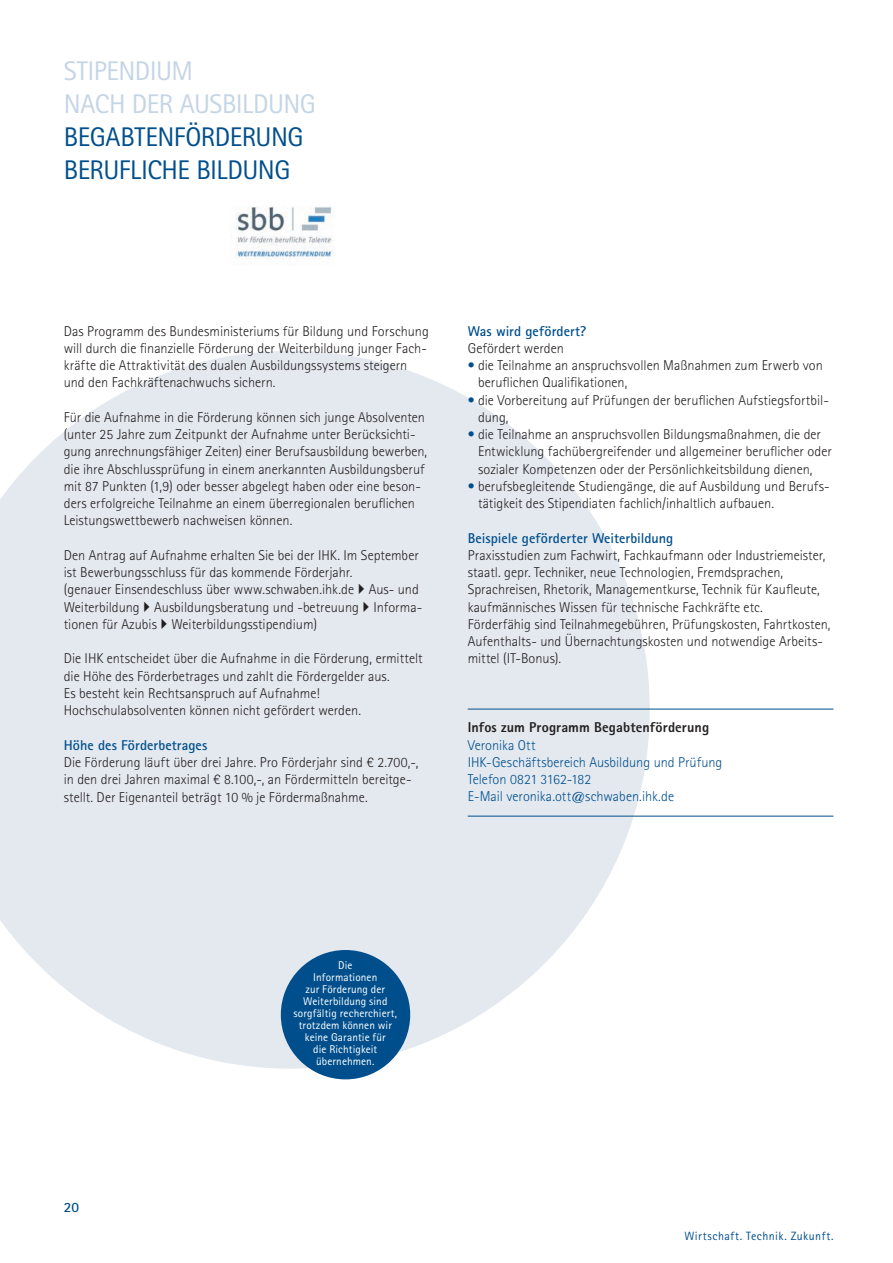
<style>
.page{position:relative;width:893px;height:1263px;background:#fff}
.page>*{position:absolute;margin:0;border:0;box-sizing:border-box;transform-origin:0 0}
.Head{font:27px/33px "Agfa Rotis Sans Serif";letter-spacing:-.02em;color:#004f8c}
.Copytext{font:300 14.25px/17.2px "Agfa Rotis Sans Serif";color:#231f20}
.Copytext-2{font:300 14.25px "Agfa Rotis Sans Serif";color:#004f8c}
.Copytext-3{font:700 14.25px "Agfa Rotis Sans Serif";letter-spacing:.005em;color:#004f8c}
.Copytext-4{font:800 14.25px "Agfa Rotis Sans Serif";letter-spacing:.005em;color:#231f20}
.t1{font:12px "Agfa Rotis Sans Serif";letter-spacing:.04em;color:#004f8c}
.t2{font:11.25px/12px "Agfa Rotis Sans Serif";letter-spacing:.01em;color:#fff;text-align:center}
.s1{color:#c5d5e5}
.s2{color:#004f8c}
</style>
<div class="page">
<svg style="left:0;top:351px;width:650px;height:718px;fill:#e4e9f0"></svg>
<hr style="left:468px;top:709px;width:365px;height:1px;background:#004f8c">
<hr style="left:468px;top:816px;width:365px;height:1px;background:#004f8c">
<img style="left:236px;top:206px;width:99px;height:54px">
<div style="left:281px;top:950px;width:129px;height:129px;background:#004f8c;border-radius:50%"></div>
<svg style="left:359px;top:584px;width:5px;height:10px"></svg>
<svg style="left:144px;top:601px;width:6px;height:11px"></svg>
<svg style="left:364px;top:601px;width:5px;height:11px"></svg>
<svg style="left:162px;top:618px;width:5px;height:11px"></svg>
<p class="Head" style="left:64px;top:54px;width:254px"><span class="s1">STIPENDIUM<br>NACH DER AUSBILDUNG<br></span>BEGABTENFÖRDERUNG<br>BERUFLICHE BILDUNG</p>
<p class="Copytext" style="left:64px;top:322px;width:367px">Das Programm des Bundesministeriums für Bildung und Forschung will durch die finanzielle Förderung der Weiterbildung junger Fach&shy;kräfte die Attraktivität des dualen Ausbildungssystems steigern und den Fachkräftenachwuchs sichern.</p>
<p class="Copytext" style="left:64px;top:408px;width:365px">Für die Aufnahme in die Förderung können sich junge Absolventen (unter 25 Jahre zum Zeitpunkt der Aufnahme unter Berücksichti&shy;gung anrechnungsfähiger Zeiten) einer Berufsausbildung bewerben, die ihre Abschlussprüfung in einem anerkannten Ausbildungsberuf mit 87 Punkten (1,9) oder besser abgelegt haben oder eine beson&shy;ders erfolgreiche Teilnahme an einem überregionalen beruflichen Leistungswettbewerb nachweisen können.</p>
<p class="Copytext" style="left:64px;top:546px;width:360px">Den Antrag auf Aufnahme erhalten Sie bei der IHK. Im September ist Bewerbungsschluss für das kommende Förderjahr.<br>(genauer Einsendeschluss über www.schwaben.ihk.de Aus- und Weiterbildung Ausbildungsberatung und -betreuung Informa&shy;tionen für Azubis Weiterbildungsstipendium)</p>
<p class="Copytext" style="left:64px;top:650px;width:360px">Die IHK entscheidet über die Aufnahme in die Förderung, ermittelt die Höhe des Förderbetrages und zahlt die Fördergelder aus.<br>Es besteht kein Rechtsanspruch auf Aufnahme!</p>
<p class="Copytext" style="left:64px;top:702px;width:299px">Hochschulabsolventen können nicht gefördert werden.</p>
<p class="Copytext-3" style="left:64px;top:736px;width:145px">Höhe des Förderbetrages</p>
<p class="Copytext" style="left:64px;top:753px;width:356px">Die Förderung läuft über drei Jahre. Pro Förderjahr sind € 2.700,-, in den drei Jahren maximal € 8.100,-, an Fördermitteln bereitge&shy;stellt. Der Eigenanteil beträgt 10 % je Fördermaßnahme.</p>
<p class="Copytext-3" style="left:468px;top:322px;width:120px">Was wird gefördert?</p>
<p class="Copytext" style="left:468px;top:339px;width:98px">Gefördert werden</p>
<p class="Copytext" style="left:478px;top:357px;width:346px;text-indent:-10px"><span class="s2">•</span> die Teilnahme an anspruchsvollen Maßnahmen zum Erwerb von beruflichen Qualifikationen,</p>
<p class="Copytext" style="left:478px;top:391px;width:352px;text-indent:-10px"><span class="s2">•</span> die Vorbereitung auf Prüfungen der beruflichen Aufstiegsfortbil&shy;dung,</p>
<p class="Copytext" style="left:478px;top:426px;width:355px;text-indent:-10px"><span class="s2">•</span> die Teilnahme an anspruchsvollen Bildungsmaßnahmen, die der<br>Entwicklung fachübergreifender und allgemeiner beruflicher oder sozialer Kompetenzen oder der Persönlichkeitsbildung dienen,</p>
<p class="Copytext" style="left:478px;top:477px;width:353px;text-indent:-10px"><span class="s2">•</span> berufsbegleitende Studiengänge, die auf Ausbildung und Berufs&shy;tätigkeit des Stipendiaten fachlich/inhaltlich aufbauen.</p>
<p class="Copytext-3" style="left:468px;top:529px;width:207px">Beispiele geförderter Weiterbildung</p>
<p class="Copytext" style="left:468px;top:546px;width:359px">Praxisstudien zum Fachwirt, Fachkaufmann oder Industriemeister, staatl. gepr. Techniker, neue Technologien, Fremdsprachen, Sprachreisen, Rhetorik, Managementkurse, Technik für Kaufleute, kaufmännisches Wissen für technische Fachkräfte etc.</p>
<p class="Copytext" style="left:468px;top:615px;width:364px">Förderfähig sind Teilnahmegebühren, Prüfungskosten, Fahrtkosten,<br>Aufenthalts- und Übernachtungskosten und notwendige Arbeits&shy;mittel (IT-Bonus).</p>
<p class="Copytext-4" style="left:468px;top:718px;width:243px">Infos zum Programm Begabtenförderung</p>
<p class="Copytext-2" style="left:468px;top:737px;width:69px">Veronika Ott</p>
<p class="Copytext-2" style="left:468px;top:754px;width:256px">IHK-Geschäftsbereich Ausbildung und Prüfung</p>
<p class="Copytext-2" style="left:468px;top:771px;width:125px">Telefon 0821 3162-182</p>
<p class="Copytext-2" style="left:468px;top:788px;width:208px">E-Mail veronika.ott@schwaben.ihk.de</p>
<p class="Copytext-3" style="left:64px;top:1198px;width:17px">20</p>
<p class="t2" style="left:293px;top:959px;width:105px">Die<br>Informationen<br>zur Förderung der<br>Weiterbildung sind sorgfältig recherchiert, trotzdem können wir keine Garantie für<br>die Richtigkeit übernehmen.</p>
<p class="t1" style="left:684px;top:1229px;width:151px">Wirtschaft. Technik. Zukunft.</p>
</div>
